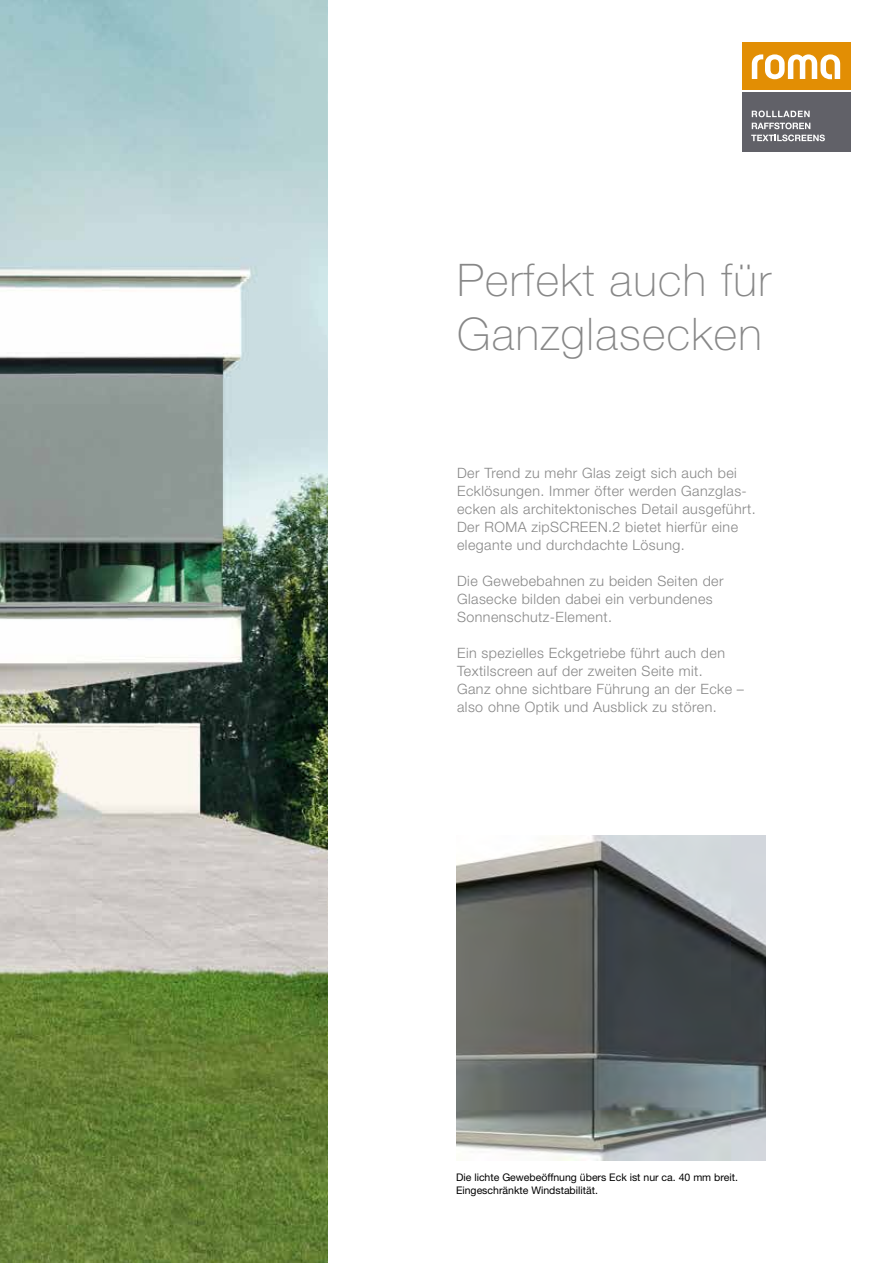
<style>
.page{position:relative;width:893px;height:1263px;background:#fff}
.page>*{position:absolute;margin:0;border:0;box-sizing:border-box;transform-origin:0 0}
.t1{font:100 45px/54px "Helvetica Neue LT Std";letter-spacing:.03em;color:#878787}
.t2{font:300 14.25px/18px "Helvetica Neue LT Std";letter-spacing:.03em;color:#878787}
.t3{font:10.5px/13.5px "Helvetica Neue LT Std";color:#000}
</style>
<div class="page">
<img style="left:456px;top:836px;width:309px;height:325px">
<img style="left:0;top:0;width:327px;height:1263px">
<div style="left:742px;top:43px;width:108px;height:47px;background:#e28e04"></div>
<div style="left:742px;top:92px;width:108px;height:59px;background:#616168"></div>
<svg style="left:752px;top:54px;width:88px;height:25px"></svg>
<svg style="left:752px;top:111px;width:58px;height:6px"></svg>
<svg style="left:752px;top:123px;width:58px;height:6px"></svg>
<svg style="left:751px;top:135px;width:74px;height:6px"></svg>
<h1 class="t1" style="left:457px;top:253px;width:315px">Perfekt auch für<br>Ganzglasecken</h1>
<p class="t2" style="left:457px;top:464px;width:300px">Der Trend zu mehr Glas zeigt sich auch bei Ecklösungen. Immer öfter werden Ganzglas&shy;ecken als architektonisches Detail ausgeführt.<br>Der ROMA zipSCREEN.2 bietet hierfür eine elegante und durchdachte Lösung.</p>
<p class="t2" style="left:457px;top:572px;width:268px">Die Gewebebahnen zu beiden Seiten der<br>Glasecke bilden dabei ein verbundenes<br>Sonnenschutz-Element.</p>
<p class="t2" style="left:457px;top:644px;width:288px">Ein spezielles Eckgetriebe führt auch den Textilscreen auf der zweiten Seite mit.<br>Ganz ohne sichtbare Führung an der Ecke – also ohne Optik und Ausblick zu stören.</p>
<p class="t3" style="left:456px;top:1170px;width:283px">Die lichte Gewebeöffnung übers Eck ist nur ca. 40 mm breit.<br>Eingeschränkte Windstabilität.</p>
</div>
